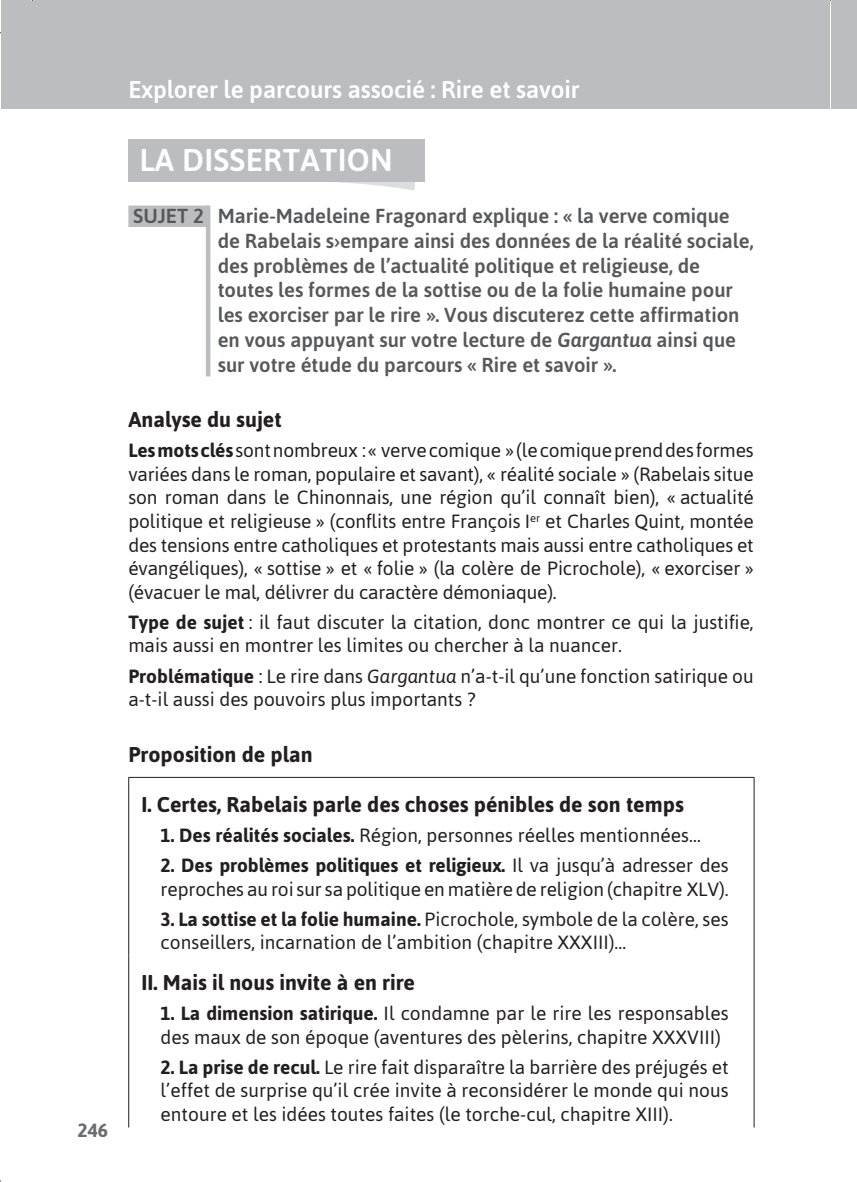
<style>
.page{position:relative;width:857px;height:1182px;background:#fff}
.page>*{position:absolute;margin:0;border:0;box-sizing:border-box;transform-origin:0 0}
.t1{font:500 31.5px "Asap";letter-spacing:.01em;color:#fff}
.t2{font:500 24.3px "Asap";letter-spacing:-.005em;color:#fff}
.t3{font:700 21.38px "Asap";color:#231f20}
.t4{font:500 20.25px/24.8px "Asap";color:#57585a}
.t5{font:19.12px/23.6px "Asap";color:#231f20}
.t6{font:700 19.12px "Asap";color:#6c6d70}
.s1{font-style:italic}
.s2{font-weight:700}
</style>
<div class="page">
<div style="left:1px;top:1px;width:828px;height:108px;background:#bcbdc0"></div>
<div style="left:831px;top:1px;width:26px;height:108px;background:#bcbdc0"></div>
<hr style="left:206px;top:205px;width:4px;height:171px;background:#bcbdc0">
<div style="left:128px;top:205px;width:81px;height:22px;background:#bcbdc0"></div>
<hr style="left:128px;top:777px;width:626px;height:1px;background:#231f20">
<hr style="left:128px;top:778px;width:1px;height:177px;background:#231f20">
<hr style="left:753px;top:778px;width:1px;height:177px;background:#231f20">
<hr style="left:128px;top:955px;width:1px;height:172px;background:#231f20">
<hr style="left:753px;top:955px;width:1px;height:172px;background:#231f20">
<svg style="left:259px;top:181px;width:156px;height:10px"></svg>
<div style="left:128px;top:139px;width:297px;height:42px;background:#bcbdc0"></div>
<p class="t6" style="left:77px;top:1117px;width:32px">246</p>
<p class="t2" style="left:128px;top:73px;width:452px">Explorer le parcours associé : Rire et savoir</p>
<h1 class="t1" style="left:139px;top:139px;width:255px">LA DISSERTATION</h1>
<p class="t4" style="left:218px;top:203px;width:537px;text-indent:-84px">SUJET 2 Marie-Madeleine Fragonard explique : « la verve comique de Rabelais s›empare ainsi des données de la réalité sociale, des problèmes de l’actualité politique et religieuse, de toutes les formes de la sottise ou de la folie humaine pour les exorciser par le rire ». Vous discuterez cette affirmation en vous appuyant sur votre lecture de <span class="s1">Gargantua</span> ainsi que sur votre étude du parcours « Rire et savoir ».</p>
<p class="t3" style="left:128px;top:405px;width:155px">Analyse du sujet</p>
<p class="t5" style="left:128px;top:438px;width:627px;text-align:justify"><span class="s2">Lesmotsclés</span> sont nombreux : « verve comique » (le comique prend des formes variées dans le roman, populaire et savant), « réalité sociale » (Rabelais situe son roman dans le Chinonnais, une région qu’il connaît bien), « actualité politique et religieuse » (conflits entre François I<sup>er</sup> et Charles Quint, montée des tensions entre catholiques et protestants mais aussi entre catholiques et évangéliques), « sottise » et « folie » (la colère de Picrochole), « exorciser » (évacuer le mal, délivrer du caractère démoniaque).</p>
<p class="t5" style="left:128px;top:610px;width:627px"><span class="s2">Type de sujet</span> : il faut discuter la citation, donc montrer ce qui la justifie, mais aussi en montrer les limites ou chercher à la nuancer.</p>
<p class="t5" style="left:128px;top:663px;width:627px"><span class="s2">Problématique</span> : Le rire dans <span class="s1">Gargantua</span> n’a-t-il qu’une fonction satirique ou a-t-il aussi des pouvoirs plus importants ?</p>
<p class="t3" style="left:128px;top:740px;width:186px">Proposition de plan</p>
<p class="t3" style="left:141px;top:790px;width:544px">I. Certes, Rabelais parle des choses pénibles de son temps</p>
<p class="t5" style="left:161px;top:823px;width:541px"><span class="s2">1. Des réalités sociales.</span> Région, personnes réelles mentionnées…</p>
<p class="t5" style="left:161px;top:853px;width:569px"><span class="s2">2. Des problèmes politiques et religieux.</span> Il va jusqu’à adresser des reproches au roi sur sa politique en matière de religion (chapitre XLV).</p>
<p class="t5" style="left:161px;top:906px;width:569px"><span class="s2">3. La sottise et la folie humaine.</span> Picrochole, symbole de la colère, ses conseillers, incarnation de l’ambition (chapitre XXXIII)…</p>
<p class="t3" style="left:141px;top:968px;width:275px">II. Mais il nous invite à en rire</p>
<p class="t5" style="left:161px;top:1001px;width:569px"><span class="s2">1. La dimension satirique.</span> Il condamne par le rire les responsables des maux de son époque (aventures des pèlerins, chapitre XXXVIII)</p>
<p class="t5" style="left:161px;top:1054px;width:569px;text-align:justify"><span class="s2">2. La prise de recul.</span> Le rire fait disparaître la barrière des préjugés et l’effet de surprise qu’il crée invite à reconsidérer le monde qui nous entoure et les idées toutes faites (le torche-cul, chapitre XIII).</p>
</div>
